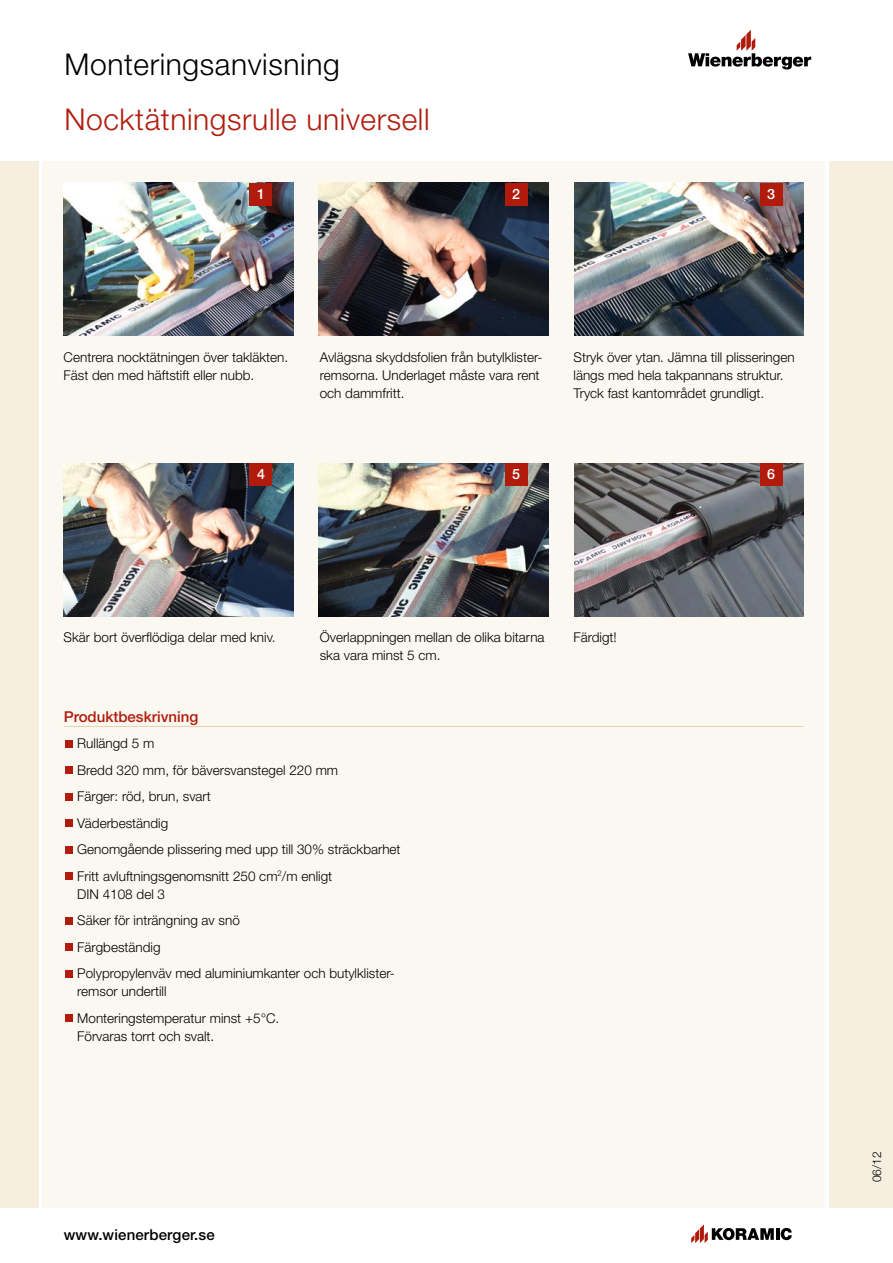
<style>
.page{position:relative;width:893px;height:1263px;background:#fff}
.page>*{position:absolute;margin:0;border:0;box-sizing:border-box;transform-origin:0 0}
.t1{font:300 30px "Helvetica Neue LT Std";letter-spacing:.02em;color:#b01c0d}
.t2{font:300 30px "Helvetica Neue LT Std";letter-spacing:.02em;color:#000}
.t3{font:500 15px "Helvetica Neue LT Std";letter-spacing:.01em;color:#000}
.t4{font:500 15px "Helvetica Neue LT Std";color:#b01c0d}
.t5{font:500 14.25px "Helvetica Neue";color:#fff}
.t6{font:300 13.5px/18px "Helvetica Neue LT Std";color:#000}
.t7{font:300 12px "Helvetica Neue";color:#000}
</style>
<div class="page">
<div style="left:0;top:162px;width:38px;height:1046px;background:#f6efe0"></div>
<div style="left:43px;top:162px;width:782px;height:1046px;background:#fbf8f1"></div>
<div style="left:829px;top:162px;width:64px;height:1046px;background:#f6efe0"></div>
<svg style="left:691px;top:1224px;width:101px;height:19px"></svg>
<svg style="left:688px;top:30px;width:123px;height:40px"></svg>
<hr style="left:64px;top:726px;width:740px;height:1px;background:#e6d4af">
<img style="left:574px;top:463px;width:230px;height:154px">
<img style="left:319px;top:463px;width:230px;height:154px">
<img style="left:64px;top:463px;width:229px;height:154px">
<img style="left:574px;top:183px;width:230px;height:153px">
<img style="left:319px;top:183px;width:230px;height:153px">
<img style="left:64px;top:183px;width:229px;height:153px">
<div style="left:250px;top:183px;width:22px;height:22px;background:#b01b0c"></div>
<div style="left:505px;top:183px;width:22px;height:22px;background:#b01b0c"></div>
<div style="left:760px;top:183px;width:22px;height:22px;background:#b01b0c"></div>
<div style="left:760px;top:463px;width:22px;height:23px;background:#b01b0c"></div>
<div style="left:505px;top:463px;width:22px;height:23px;background:#b01b0c"></div>
<div style="left:250px;top:463px;width:22px;height:23px;background:#b01b0c"></div>
<div style="left:65px;top:740px;width:8px;height:7px;background:#b01c0d"></div>
<div style="left:65px;top:766px;width:8px;height:8px;background:#b01c0d"></div>
<div style="left:65px;top:793px;width:8px;height:7px;background:#b01c0d"></div>
<div style="left:65px;top:819px;width:8px;height:8px;background:#b01c0d"></div>
<div style="left:65px;top:846px;width:8px;height:7px;background:#b01c0d"></div>
<div style="left:65px;top:872px;width:8px;height:8px;background:#b01c0d"></div>
<div style="left:65px;top:917px;width:8px;height:7px;background:#b01c0d"></div>
<div style="left:65px;top:943px;width:8px;height:8px;background:#b01c0d"></div>
<div style="left:65px;top:970px;width:8px;height:7px;background:#b01c0d"></div>
<div style="left:65px;top:1014px;width:8px;height:8px;background:#b01c0d"></div>
<p class="t2" style="left:64px;top:46px;width:277px">Monteringsanvisning</p>
<p class="t1" style="left:64px;top:101px;width:367px">Nocktätningsrulle universell</p>
<p class="t5" style="left:257px;top:185px;width:9px">1</p>
<p class="t5" style="left:512px;top:185px;width:9px">2</p>
<p class="t5" style="left:767px;top:185px;width:9px">3</p>
<p class="t6" style="left:64px;top:347px;width:226px">Centrera nocktätningen över takläkten.<br>Fäst den med häftstift eller nubb.</p>
<p class="t6" style="left:320px;top:347px;width:224px">Avlägsna skyddsfolien från butylklister&shy;remsorna. Underlaget måste vara rent och dammfritt.</p>
<p class="t6" style="left:573px;top:347px;width:223px">Stryk över ytan. Jämna till plisseringen längs med hela takpannans struktur.<br>Tryck fast kantområdet grundligt.</p>
<p class="t5" style="left:257px;top:466px;width:9px">4</p>
<p class="t5" style="left:512px;top:466px;width:9px">5</p>
<p class="t5" style="left:767px;top:466px;width:9px">6</p>
<p class="t6" style="left:64px;top:628px;width:214px">Skär bort överflödiga delar med kniv.</p>
<p class="t6" style="left:320px;top:628px;width:226px">Överlappningen mellan de olika bitarna ska vara minst 5 cm.</p>
<p class="t4" style="left:64px;top:708px;width:136px">Produktbeskrivning</p>
<p class="t6" style="left:77px;top:734px;width:79px">Rullängd 5 m</p>
<p class="t6" style="left:77px;top:761px;width:262px">Bredd 320 mm, för bäversvanstegel 220 mm</p>
<p class="t6" style="left:77px;top:787px;width:135px">Färger: röd, brun, svart</p>
<p class="t6" style="left:77px;top:814px;width:92px">Väderbeständig</p>
<p class="t6" style="left:77px;top:840px;width:325px">Genomgående plissering med upp till 30% sträckbarhet</p>
<p class="t6" style="left:77px;top:867px;width:256px">Fritt avluftningsgenomsnitt 250 cm<sup>2</sup>/m enligt<br>DIN 4108 del 3</p>
<p class="t6" style="left:77px;top:911px;width:164px">Säker för inträngning av snö</p>
<p class="t6" style="left:77px;top:938px;width:85px">Färgbeständig</p>
<p class="t6" style="left:77px;top:964px;width:319px">Polypropylenväv med aluminiumkanter och butylklister&shy;remsor undertill</p>
<p class="t6" style="left:77px;top:1009px;width:204px">Monteringstemperatur minst +5°C.<br>Förvaras torrt och svalt.</p>
<p class="t6" style="left:573px;top:628px;width:45px">Färdigt!</p>
<p class="t3" style="left:64px;top:1225px;width:153px">www.wienerberger.se</p>
<p class="t7" style="left:869px;top:1182px;width:32px;rotate:-90deg">06/12</p>
</div>
